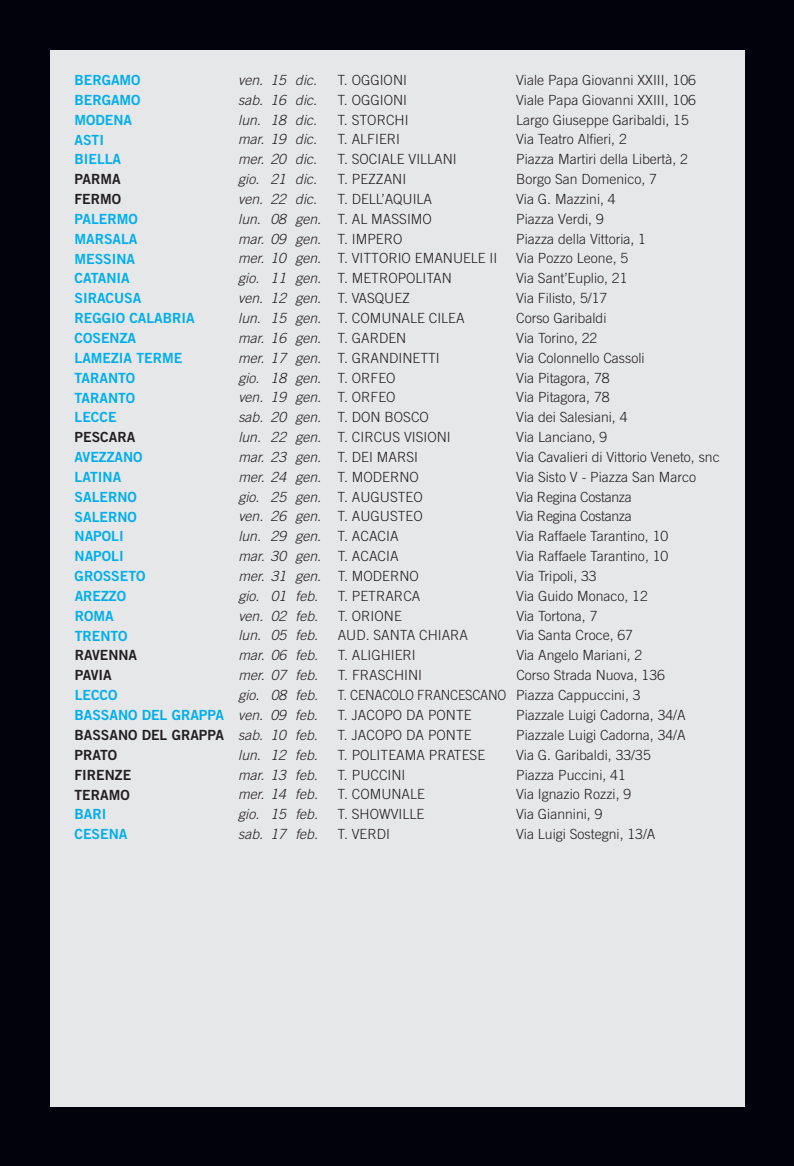
<style>
.page{position:relative;width:794px;height:1166px;background:#01020c}
.page>*{position:absolute;margin:0;border:0;box-sizing:border-box;transform-origin:0 0}
.t1{font:300 14px "Trade Gothic";color:#231f20}
.t2{font:italic 300 14px "Trade Gothic";color:#231f20}
.t3{font:14px "Trade Gothic Bold Two";color:#00aeef}
.t4{font:14px "Trade Gothic Bold Two";color:#231f20}
.t5{font:300 14px "Trade Gothic";letter-spacing:-.02em;color:#231f20;scale:.95 1}
.t6{font:300 14px "Trade Gothic";letter-spacing:-.02em;color:#231f20}
.s1{font-style:italic}
.s2{font-style:normal}
.s3{font-family:"Trade Gothic";font-weight:300;font-style:italic;color:#231f20}
.s4{font-family:"Trade Gothic";font-weight:300;font-style:italic}
</style>
<div class="page">
<div style="left:50px;top:50px;width:694px;height:1056px;background:#e6e7e9"></div>
<p class="t3" style="left:74px;top:71px;width:68px">BERGAMO</p>
<p class="t2" style="left:238px;top:72px;width:80px">ven. 15 dic.</p>
<p class="t1" style="left:337px;top:72px;width:71px">T. OGGIONI</p>
<p class="t1" style="left:516px;top:72px;width:181px">Viale Papa Giovanni XXIII, 106</p>
<p class="t3" style="left:74px;top:91px;width:68px">BERGAMO</p>
<p class="t2" style="left:238px;top:91px;width:80px">sab. 16 dic.</p>
<p class="t1" style="left:337px;top:91px;width:71px">T. OGGIONI</p>
<p class="t1" style="left:516px;top:91px;width:181px">Viale Papa Giovanni XXIII, 106</p>
<p class="t3" style="left:74px;top:111px;width:59px">MODENA</p>
<p class="t2" style="left:238px;top:111px;width:80px">lun. 18 dic.</p>
<p class="t1" style="left:337px;top:111px;width:73px">T. STORCHI</p>
<p class="t1" style="left:516px;top:111px;width:174px">Largo Giuseppe Garibaldi, 15</p>
<p class="t3" style="left:74px;top:131px;width:31px">ASTI</p>
<p class="t2" style="left:238px;top:131px;width:80px">mar. 19 dic.</p>
<p class="t1" style="left:337px;top:131px;width:64px">T. ALFIERI</p>
<p class="t1" style="left:516px;top:131px;width:112px">Via Teatro Alfieri, 2</p>
<p class="t3" style="left:74px;top:151px;width:48px">BIELLA</p>
<p class="t2" style="left:238px;top:151px;width:80px">mer. 20 dic.</p>
<p class="t1" style="left:337px;top:151px;width:121px">T. SOCIALE VILLANI</p>
<p class="t1" style="left:516px;top:151px;width:173px">Piazza Martiri della Libertà, 2</p>
<p class="t4" style="left:74px;top:171px;width:48px">PARMA</p>
<p class="t2" style="left:238px;top:171px;width:80px">gio. 21 dic.</p>
<p class="t1" style="left:337px;top:171px;width:70px">T. PEZZANI</p>
<p class="t1" style="left:516px;top:171px;width:142px">Borgo San Domenico, 7</p>
<p class="t4" style="left:74px;top:190px;width:48px">FERMO</p>
<p class="t2" style="left:238px;top:191px;width:80px">ven. 22 dic.</p>
<p class="t1" style="left:337px;top:191px;width:96px">T. DELL’AQUILA</p>
<p class="t1" style="left:516px;top:191px;width:101px">Via G. Mazzini, 4</p>
<p class="t3" style="left:74px;top:210px;width:65px">PALERMO</p>
<p class="t1" style="left:238px;top:210px;width:195px"><span class="s1">lun. 08 gen.</span> T. AL MASSIMO</p>
<p class="t1" style="left:516px;top:210px;width:89px">Piazza Verdi, 9</p>
<p class="t3" style="left:74px;top:230px;width:64px">MARSALA</p>
<p class="t2" style="left:238px;top:230px;width:166px">mar. 09 gen. <span class="s2">T. IMPERO</span></p>
<p class="t1" style="left:516px;top:230px;width:131px">Piazza della Vittoria, 1</p>
<p class="t3" style="left:74px;top:250px;width:62px">MESSINA</p>
<p class="t1" style="left:238px;top:250px;width:261px"><span class="s1">mer. 10 gen.</span> T. VITTORIO EMANUELE II</p>
<p class="t1" style="left:516px;top:250px;width:114px">Via Pozzo Leone, 5</p>
<p class="t3" style="left:75px;top:270px;width:57px">CATANIA</p>
<p class="t1" style="left:238px;top:270px;width:215px"><span class="s1">gio. 11 gen.</span> T. METROPOLITAN</p>
<p class="t1" style="left:516px;top:270px;width:113px">Via Sant’Euplio, 21</p>
<p class="t3" style="left:75px;top:290px;width:68px">SIRACUSA</p>
<p class="t2" style="left:238px;top:290px;width:173px">ven. 12 gen. <span class="s2">T. VASQUEZ</span></p>
<p class="t1" style="left:516px;top:290px;width:93px">Via Filisto, 5/17</p>
<p class="t3" style="left:75px;top:309px;width:122px">REGGIO CALABRIA</p>
<p class="t1" style="left:238px;top:310px;width:228px"><span class="s1">lun. 15 gen.</span> T. COMUNALE CILEA</p>
<p class="t1" style="left:516px;top:310px;width:92px">Corso Garibaldi</p>
<p class="t3" style="left:75px;top:329px;width:63px">COSENZA</p>
<p class="t2" style="left:238px;top:329px;width:169px">mar. 16 gen. <span class="s2">T. GARDEN</span></p>
<p class="t1" style="left:516px;top:329px;width:83px">Via Torino, 22</p>
<p class="t3" style="left:75px;top:349px;width:109px">LAMEZIA TERME</p>
<p class="t1" style="left:238px;top:349px;width:203px"><span class="s1">mer. 17 gen.</span> T. GRANDINETTI</p>
<p class="t1" style="left:516px;top:349px;width:130px">Via Colonnello Cassoli</p>
<p class="t3" style="left:75px;top:369px;width:62px">TARANTO</p>
<p class="t2" style="left:238px;top:369px;width:159px">gio. 18 gen. <span class="s2">T. ORFEO</span></p>
<p class="t1" style="left:516px;top:369px;width:95px">Via Pitagora, 78</p>
<p class="t3" style="left:75px;top:389px;width:62px">TARANTO</p>
<p class="t2" style="left:238px;top:389px;width:159px">ven. 19 gen. <span class="s2">T. ORFEO</span></p>
<p class="t1" style="left:516px;top:389px;width:95px">Via Pitagora, 78</p>
<p class="t3" style="left:75px;top:409px;width:44px">LECCE</p>
<p class="t2" style="left:238px;top:409px;width:192px">sab. 20 gen. <span class="s2">T. DON BOSCO</span></p>
<p class="t1" style="left:516px;top:409px;width:113px">Via dei Salesiani, 4</p>
<p class="t4" style="left:75px;top:428px;width:62px">PESCARA</p>
<p class="t1" style="left:238px;top:429px;width:214px"><span class="s1">lun. 22 gen.</span> T. CIRCUS VISIONI</p>
<p class="t1" style="left:516px;top:429px;width:93px">Via Lanciano, 9</p>
<p class="t3" style="left:75px;top:448px;width:69px">AVEZZANO</p>
<p class="t2" style="left:238px;top:449px;width:181px">mar. 23 gen. <span class="s2">T. DEI MARSI</span></p>
<p class="t1" style="left:516px;top:449px;width:205px">Via Cavalieri di Vittorio Veneto, snc</p>
<p class="t3" style="left:75px;top:468px;width:48px">LATINA</p>
<p class="t2" style="left:238px;top:468px;width:182px">mer. 24 gen. <span class="s2">T. MODERNO</span></p>
<p class="t1" style="left:516px;top:468px;width:181px">Via Sisto V - Piazza San Marco</p>
<p class="t3" style="left:75px;top:488px;width:64px">SALERNO</p>
<p class="t2" style="left:238px;top:488px;width:186px">gio. 25 gen. <span class="s2">T. AUGUSTEO</span></p>
<p class="t6" style="left:516px;top:488px;width:117px">Via Regina Costanza</p>
<p class="t3" style="left:75px;top:508px;width:64px">SALERNO</p>
<p class="t2" style="left:238px;top:508px;width:186px">ven. 26 gen. <span class="s2">T. AUGUSTEO</span></p>
<p class="t6" style="left:516px;top:508px;width:117px">Via Regina Costanza</p>
<p class="t3" style="left:75px;top:528px;width:50px">NAPOLI</p>
<p class="t2" style="left:238px;top:528px;width:162px">lun. 29 gen. <span class="s2">T. ACACIA</span></p>
<p class="t1" style="left:516px;top:528px;width:153px">Via Raffaele Tarantino, 10</p>
<p class="t3" style="left:75px;top:547px;width:50px">NAPOLI</p>
<p class="t2" style="left:238px;top:548px;width:162px">mar. 30 gen. <span class="s2">T. ACACIA</span></p>
<p class="t1" style="left:516px;top:548px;width:153px">Via Raffaele Tarantino, 10</p>
<p class="t3" style="left:75px;top:567px;width:72px">GROSSETO</p>
<p class="t2" style="left:238px;top:568px;width:182px">mer. 31 gen. <span class="s2">T. MODERNO</span></p>
<p class="t1" style="left:516px;top:568px;width:82px">Via Tripoli, 33</p>
<p class="t3" style="left:75px;top:587px;width:53px">AREZZO</p>
<p class="t2" style="left:238px;top:587px;width:81px">gio. 01 feb.</p>
<p class="t1" style="left:338px;top:587px;width:84px">T. PETRARCA</p>
<p class="t1" style="left:516px;top:587px;width:133px">Via Guido Monaco, 12</p>
<p class="t3" style="left:75px;top:607px;width:40px">ROMA</p>
<p class="t2" style="left:238px;top:607px;width:81px">ven. 02 feb.</p>
<p class="t1" style="left:338px;top:607px;width:66px">T. ORIONE</p>
<p class="t1" style="left:516px;top:607px;width:83px">Via Tortona, 7</p>
<p class="t3" style="left:75px;top:627px;width:54px">TRENTO</p>
<p class="t2" style="left:238px;top:627px;width:81px">lun. 05 feb.</p>
<p class="t1" style="left:338px;top:627px;width:132px">AUD. SANTA CHIARA</p>
<p class="t1" style="left:516px;top:627px;width:118px">Via Santa Croce, 67</p>
<p class="t4" style="left:75px;top:647px;width:64px">RAVENNA</p>
<p class="t2" style="left:238px;top:647px;width:81px">mar. 06 feb.</p>
<p class="t1" style="left:338px;top:647px;width:80px">T. ALIGHIERI</p>
<p class="t1" style="left:516px;top:647px;width:128px">Via Angelo Mariani, 2</p>
<p class="t4" style="left:75px;top:667px;width:39px">PAVIA</p>
<p class="t2" style="left:238px;top:667px;width:81px">mer. 07 feb.</p>
<p class="t1" style="left:338px;top:667px;width:86px">T. FRASCHINI</p>
<p class="t1" style="left:516px;top:667px;width:150px">Corso Strada Nuova, 136</p>
<p class="t3" style="left:75px;top:686px;width:44px">LECCO</p>
<p class="t2" style="left:238px;top:687px;width:81px">gio. 08 feb.</p>
<p class="t5" style="left:337px;top:687px;width:320px">T. CENACOLO FRANCESCANO Piazza Cappuccini, 3</p>
<p class="t3" style="left:74px;top:706px;width:245px">BASSANO DEL GRAPPA <span class="s3">ven. 09 feb.</span></p>
<p class="t1" style="left:337px;top:707px;width:136px">T. JACOPO DA PONTE</p>
<p class="t1" style="left:516px;top:707px;width:171px">Piazzale Luigi Cadorna, 34/A</p>
<p class="t4" style="left:74px;top:726px;width:245px">BASSANO DEL GRAPPA <span class="s4">sab. 10 feb.</span></p>
<p class="t1" style="left:337px;top:726px;width:136px">T. JACOPO DA PONTE</p>
<p class="t1" style="left:516px;top:726px;width:171px">Piazzale Luigi Cadorna, 34/A</p>
<p class="t4" style="left:74px;top:746px;width:44px">PRATO</p>
<p class="t2" style="left:238px;top:746px;width:81px">lun. 12 feb.</p>
<p class="t1" style="left:337px;top:746px;width:149px">T. POLITEAMA PRATESE</p>
<p class="t1" style="left:516px;top:746px;width:136px">Via G. Garibaldi, 33/35</p>
<p class="t4" style="left:74px;top:766px;width:58px">FIRENZE</p>
<p class="t2" style="left:238px;top:766px;width:81px">mar. 13 feb.</p>
<p class="t1" style="left:337px;top:766px;width:69px">T. PUCCINI</p>
<p class="t1" style="left:516px;top:766px;width:111px">Piazza Puccini, 41</p>
<p class="t4" style="left:74px;top:786px;width:57px">TERAMO</p>
<p class="t2" style="left:238px;top:786px;width:81px">mer. 14 feb.</p>
<p class="t1" style="left:337px;top:786px;width:89px">T. COMUNALE</p>
<p class="t1" style="left:516px;top:786px;width:117px">Via Ignazio Rozzi, 9</p>
<p class="t3" style="left:74px;top:806px;width:33px">BARI</p>
<p class="t2" style="left:238px;top:806px;width:81px">gio. 15 feb.</p>
<p class="t1" style="left:337px;top:806px;width:88px">T. SHOWVILLE</p>
<p class="t1" style="left:516px;top:806px;width:88px">Via Giannini, 9</p>
<p class="t3" style="left:74px;top:825px;width:54px">CESENA</p>
<p class="t2" style="left:238px;top:826px;width:81px">sab. 17 feb.</p>
<p class="t1" style="left:337px;top:826px;width:54px">T. VERDI</p>
<p class="t1" style="left:516px;top:826px;width:141px">Via Luigi Sostegni, 13/A</p>
</div>
